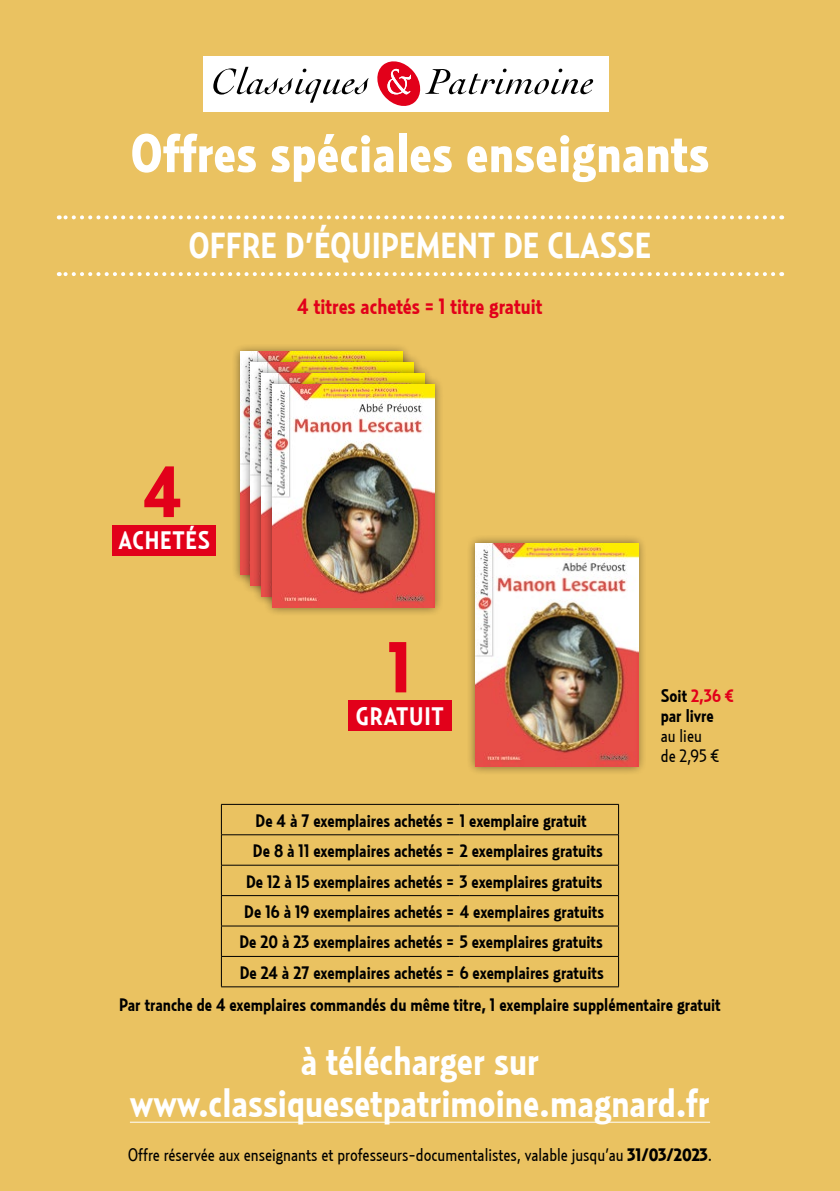
<style>
.page{position:relative;width:840px;height:1191px;background:#fff}
.page>*{position:absolute;margin:0;border:0;box-sizing:border-box;transform-origin:0 0}
.t1{font:900 71.8px "Relay Cond";color:#e2001a}
.t2{font:900 54px "Relay Cond";letter-spacing:.01em;color:#fff}
.t3{font:700 40px/42px "Relay Cond";color:#fff;text-align:center}
.t4{font:700 36px "Relay Cond";color:#fff}
.t5{font:700 25.2px "Relay Cond";letter-spacing:.03em;color:#fff}
.t6{font:700 22px "Relay Cond";color:#e2001a}
.t7{font:700 18px/20px "Relay Cond";color:#000}
.t8{font:18px/20px "Relay Cond";color:#000}
.s1{color:#e2001a}
.s2{font-weight:900}
</style>
<div class="page">
<div style="left:0;top:0;width:839px;height:1191px;background:#eac261"></div>
<hr style="left:221px;top:804px;width:238px;height:1px;background:#000">
<hr style="left:221px;top:804px;width:1px;height:30px;background:#000">
<hr style="left:459px;top:804px;width:159px;height:1px;background:#000">
<hr style="left:618px;top:804px;width:1px;height:30px;background:#000">
<hr style="left:221px;top:834px;width:238px;height:1px;background:#000">
<hr style="left:221px;top:835px;width:1px;height:30px;background:#000">
<hr style="left:459px;top:834px;width:159px;height:1px;background:#000">
<hr style="left:618px;top:835px;width:1px;height:30px;background:#000">
<hr style="left:221px;top:865px;width:238px;height:1px;background:#000">
<hr style="left:221px;top:865px;width:1px;height:30px;background:#000">
<hr style="left:459px;top:865px;width:159px;height:1px;background:#000">
<hr style="left:618px;top:865px;width:1px;height:30px;background:#000">
<hr style="left:221px;top:895px;width:238px;height:1px;background:#000">
<svg style="left:221px;top:896px;width:1px;height:29px"></svg>
<hr style="left:459px;top:895px;width:159px;height:1px;background:#000">
<svg style="left:618px;top:896px;width:1px;height:29px"></svg>
<hr style="left:221px;top:925px;width:238px;height:1px;background:#000">
<hr style="left:221px;top:926px;width:1px;height:30px;background:#000">
<hr style="left:459px;top:925px;width:159px;height:1px;background:#000">
<hr style="left:618px;top:926px;width:1px;height:30px;background:#000">
<hr style="left:221px;top:956px;width:238px;height:1px;background:#000">
<hr style="left:221px;top:956px;width:1px;height:30px;background:#000">
<hr style="left:459px;top:956px;width:159px;height:1px;background:#000">
<hr style="left:618px;top:956px;width:1px;height:30px;background:#000">
<hr style="left:221px;top:986px;width:238px;height:1px;background:#000">
<hr style="left:459px;top:986px;width:159px;height:1px;background:#000">
<hr style="left:130px;top:1121px;width:579px;height:1px;background:#fff">
<div style="left:466px;top:534px;width:180px;height:241px;background:#000;opacity:.5"></div>
<img style="left:475px;top:543px;width:162px;height:223px">
<div style="left:348px;top:700px;width:103px;height:31px;background:#e2001a"></div>
<div style="left:231px;top:343px;width:180px;height:241px;background:#000;opacity:.5"></div>
<img style="left:240px;top:352px;width:162px;height:223px">
<div style="left:242px;top:354px;width:180px;height:241px;background:#000;opacity:.5"></div>
<div style="left:252px;top:364px;width:180px;height:241px;background:#000;opacity:.5"></div>
<img style="left:261px;top:373px;width:163px;height:223px">
<div style="left:263px;top:375px;width:180px;height:241px;background:#000;opacity:.5"></div>
<img style="left:272px;top:384px;width:162px;height:223px">
<div style="left:113px;top:525px;width:103px;height:30px;background:#e2001a"></div>
<svg style="left:59px;top:215px;width:713px;height:4px"></svg>
<svg style="left:59px;top:272px;width:713px;height:4px"></svg>
<div style="left:203px;top:57px;width:405px;height:55px;background:#fff"></div>
<svg style="left:213px;top:61px;width:379px;height:45px"></svg>
<h2 class="t2" style="left:130px;top:121px;width:580px">Offres spéciales enseignants</h2>
<h3 class="t4" style="left:188px;top:225px;width:464px">OFFRE D’ÉQUIPEMENT DE CLASSE</h3>
<p class="t6" style="left:297px;top:294px;width:247px">4 titres achetés = 1 titre gratuit</p>
<h1 class="t1" style="left:143px;top:449px;width:40px">4</h1>
<h3 class="t5" style="left:118px;top:525px;width:93px">ACHETÉS</h3>
<h1 class="t1" style="left:387px;top:625px;width:26px">1</h1>
<h3 class="t5" style="left:355px;top:701px;width:89px">GRATUIT</h3>
<p class="t7" style="left:255px;top:810px;width:332px">De 4 à 7 exemplaires achetés = 1 exemplaire gratuit</p>
<p class="t7" style="left:253px;top:840px;width:351px">De 8 à 11 exemplaires achetés = 2 exemplaires gratuits</p>
<p class="t7" style="left:246px;top:871px;width:358px">De 12 à 15 exemplaires achetés = 3 exemplaires gratuits</p>
<p class="t7" style="left:244px;top:901px;width:361px">De 16 à 19 exemplaires achetés = 4 exemplaires gratuits</p>
<p class="t7" style="left:239px;top:931px;width:365px">De 20 à 23 exemplaires achetés = 5 exemplaires gratuits</p>
<p class="t7" style="left:240px;top:962px;width:365px">De 24 à 27 exemplaires achetés = 6 exemplaires gratuits</p>
<p class="t7" style="left:660px;top:685px;width:75px">Soit <span class="s1">2,36 € </span>par livre</p>
<p class="t8" style="left:660px;top:725px;width:60px">au lieu de 2,95 €</p>
<p class="t7" style="left:119px;top:994px;width:603px">Par tranche de 4 exemplaires commandés du même titre, 1 exemplaire supplémentaire gratuit</p>
<h3 class="t3" style="left:130px;top:1039px;width:581px">à télécharger sur www.classiquesetpatrimoine.magnard.fr</h3>
<p class="t8" style="left:128px;top:1144px;width:585px">Offre réservée aux enseignants et professeurs-documentalistes, valable jusqu’au <span class="s2">31/03/2023</span>.</p>
</div>
